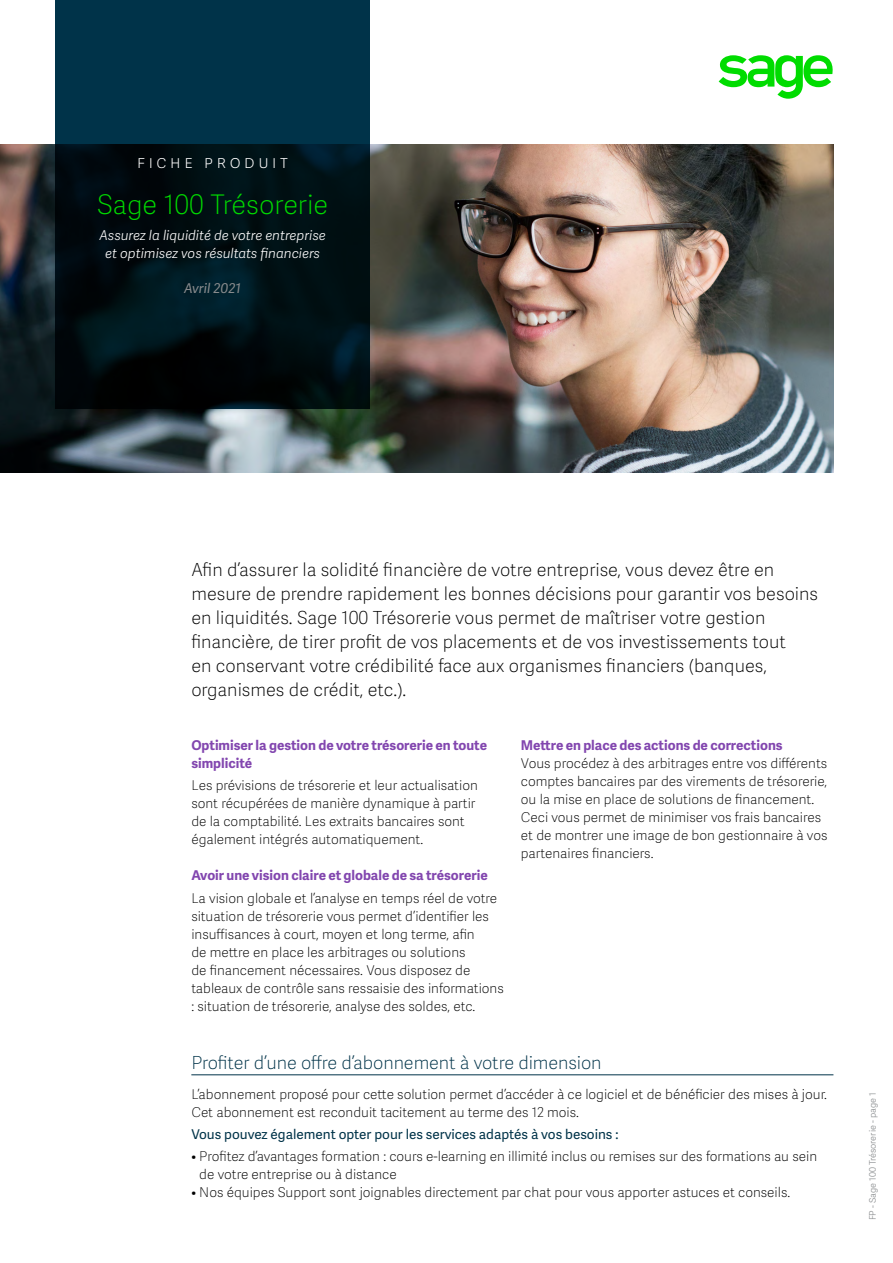
<style>
.page{position:relative;width:893px;height:1263px;background:#fff}
.page>*{position:absolute;margin:0;border:0;box-sizing:border-box;transform-origin:0 0}
.t1{font:27px "Adelle Sans SAGE Th";color:#00dc00}
.t2{font:18px/24px "Adelle Sans SAGE Th";color:#000}
.t3{font:18px "Adelle Sans SAGE Th";letter-spacing:-.005em;color:#003349}
.t4{font:18px "Adelle Sans SAGE Th";letter-spacing:.2em;color:#fff}
.t5{font:13.5px/18px "Adelle Sans SAGE Th";color:#000}
.t6{font:700 13.5px/18px "Adelle Sans SAGE";color:#8246af}
.t7{font:italic 13.5px/18px "Adelle Sans SAGE Lt";color:#fff;text-align:center}
.t8{font:13.5px "Adelle Sans SAGE";color:#003349}
.t9{font:italic 13.5px "Adelle Sans SAGE";color:#888b8d}
.t10{font:9px "Adelle Sans SAGE Lt";color:#888b8d}
</style>
<div class="page">
<hr style="left:191px;top:1074px;width:642px;height:1px;background:#003349">
<img style="left:0;top:145px;width:833px;height:327px">
<svg style="left:719px;top:55px;width:114px;height:44px"></svg>
<svg style="left:55px;top:0;width:315px;height:408px;background:#001b25"></svg>
<h2 class="t4" style="left:137px;top:148px;width:152px">fiche produit</h2>
<h1 class="t1" style="left:97px;top:185px;width:233px">Sage 100 Trésorerie</h1>
<p class="t7" style="left:99px;top:226px;width:228px">Assurez la liquidité de votre entreprise et optimisez vos résultats financiers</p>
<p class="t9" style="left:184px;top:279px;width:59px">Avril 2021</p>
<p class="t2" style="left:191px;top:557px;width:628px">Afin d’assurer la solidité financière de votre entreprise, vous devez être en mesure de prendre rapidement les bonnes décisions pour garantir vos besoins en liquidités. Sage 100 Trésorerie vous permet de maîtriser votre gestion financière, de tirer profit de vos placements et de vos investissements tout<br>en conservant votre crédibilité face aux organismes financiers (banques, organismes de crédit, etc.).</p>
<p class="t6" style="left:191px;top:736px;width:297px">Optimiser la gestion de votre trésorerie en toute simplicité</p>
<p class="t5" style="left:191px;top:776px;width:288px">Les prévisions de trésorerie et leur actualisation sont récupérées de manière dynamique à partir de la comptabilité. Les extraits bancaires sont également intégrés automatiquement.</p>
<p class="t6" style="left:191px;top:866px;width:298px">Avoir une vision claire et globale de sa trésorerie</p>
<p class="t5" style="left:191px;top:888px;width:314px">La vision globale et l’analyse en temps réel de votre situation de trésorerie vous permet d’identifier les insuffisances à court, moyen et long terme, afin<br>de mettre en place les arbitrages ou solutions<br>de financement nécessaires. Vous disposez de tableaux de contrôle sans ressaisie des informations : situation de trésorerie, analyse des soldes, etc.</p>
<p class="t6" style="left:521px;top:736px;width:263px">Mettre en place des actions de corrections</p>
<p class="t5" style="left:521px;top:754px;width:308px">Vous procédez à des arbitrages entre vos différents comptes bancaires par des virements de trésorerie, ou la mise en place de solutions de financement.<br>Ceci vous permet de minimiser vos frais bancaires et de montrer une image de bon gestionnaire à vos partenaires financiers.</p>
<h2 class="t3" style="left:191px;top:1049px;width:412px">Profiter d’une offre d’abonnement à votre dimension</h2>
<p class="t5" style="left:191px;top:1084px;width:637px">L’abonnement proposé pour cette solution permet d’accéder à ce logiciel et de bénéficier des mises à jour.<br>Cet abonnement est reconduit tacitement au terme des 12 mois.</p>
<p class="t8" style="left:191px;top:1124px;width:429px">Vous pouvez également opter pour les services adaptés à vos besoins :</p>
<p class="t5" style="left:199px;top:1147px;width:619px;text-indent:-8px">• Profitez d’avantages formation : cours e-learning en illimité inclus ou remises sur des formations au sein de votre entreprise ou à distance</p>
<p class="t5" style="left:191px;top:1183px;width:600px">• Nos équipes Support sont joignables directement par chat pour vous apporter astuces et conseils.</p>
<p class="t10" style="left:866px;top:1220px;width:129px;rotate:-90deg">FP - Sage 100 Trésorerie - page 1</p>
</div>
